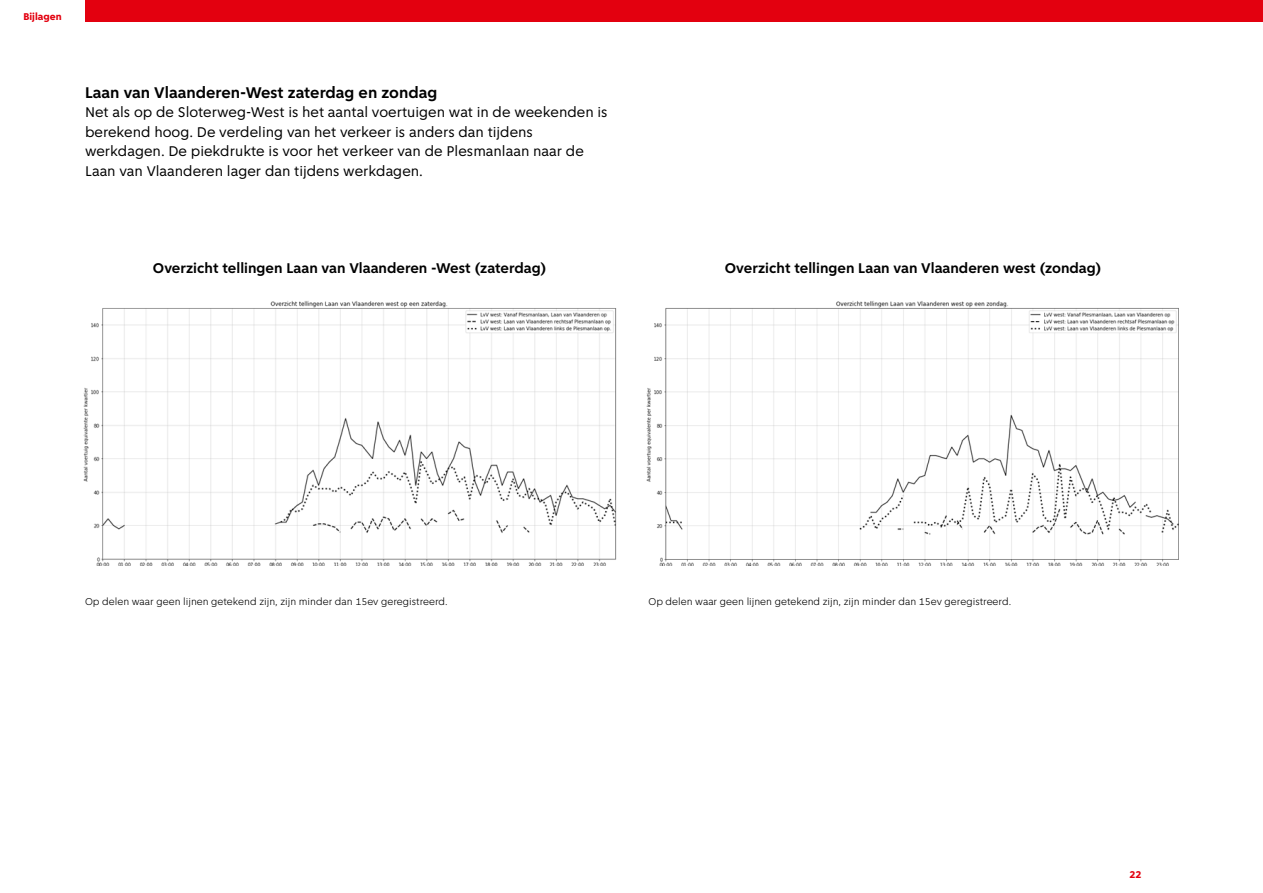
<style>
.page{position:relative;width:1263px;height:893px;background:#fff}
.page>*{position:absolute;margin:0;border:0;box-sizing:border-box;transform-origin:0 0}
.H4_-_Sub_heading_2{font:700 16.5px "Amsterdam Sans";color:#000}
.Brood{font:15px/19.5px "Amsterdam Sans";color:#000}
.t1{font:700 15px "Amsterdam Sans";color:#000}
.t2{font:300 10.5px "Amsterdam Sans";color:#000}
.t3{font:800 10.5px "Amsterdam Sans";color:#e3000f}
</style>
<div class="page">
<div style="left:85px;top:0;width:1178px;height:21px;background:#e3000f"></div>
<img style="left:646px;top:301px;width:533px;height:264px">
<img style="left:83px;top:301px;width:534px;height:264px">
<p class="t3" style="left:23px;top:10px;width:40px">Bijlagen</p>
<h4 class="H4_-_Sub_heading_2" style="left:85px;top:82px;width:354px">Laan van Vlaanderen-West zaterdag en zondag</h4>
<p class="Brood" style="left:85px;top:102px;width:524px">Net als op de Sloterweg-West is het aantal voertuigen wat in de weekenden is berekend hoog. De verdeling van het verkeer is anders dan tijdens werkdagen. De piekdrukte is voor het verkeer van de Plesmanlaan naar de Laan van Vlaanderen lager dan tijdens werkdagen.</p>
<p class="t1" style="left:153px;top:259px;width:395px">Overzicht tellingen Laan van Vlaanderen -West (zaterdag)</p>
<p class="t1" style="left:725px;top:259px;width:378px">Overzicht tellingen Laan van Vlaanderen west (zondag)</p>
<p class="t2" style="left:85px;top:595px;width:364px">Op delen waar geen lijnen getekend zijn, zijn minder dan 15ev geregistreerd.</p>
<p class="t2" style="left:648px;top:595px;width:364px">Op delen waar geen lijnen getekend zijn, zijn minder dan 15ev geregistreerd.</p>
<p class="t3" style="left:1129px;top:868px;width:14px">22</p>
</div>
